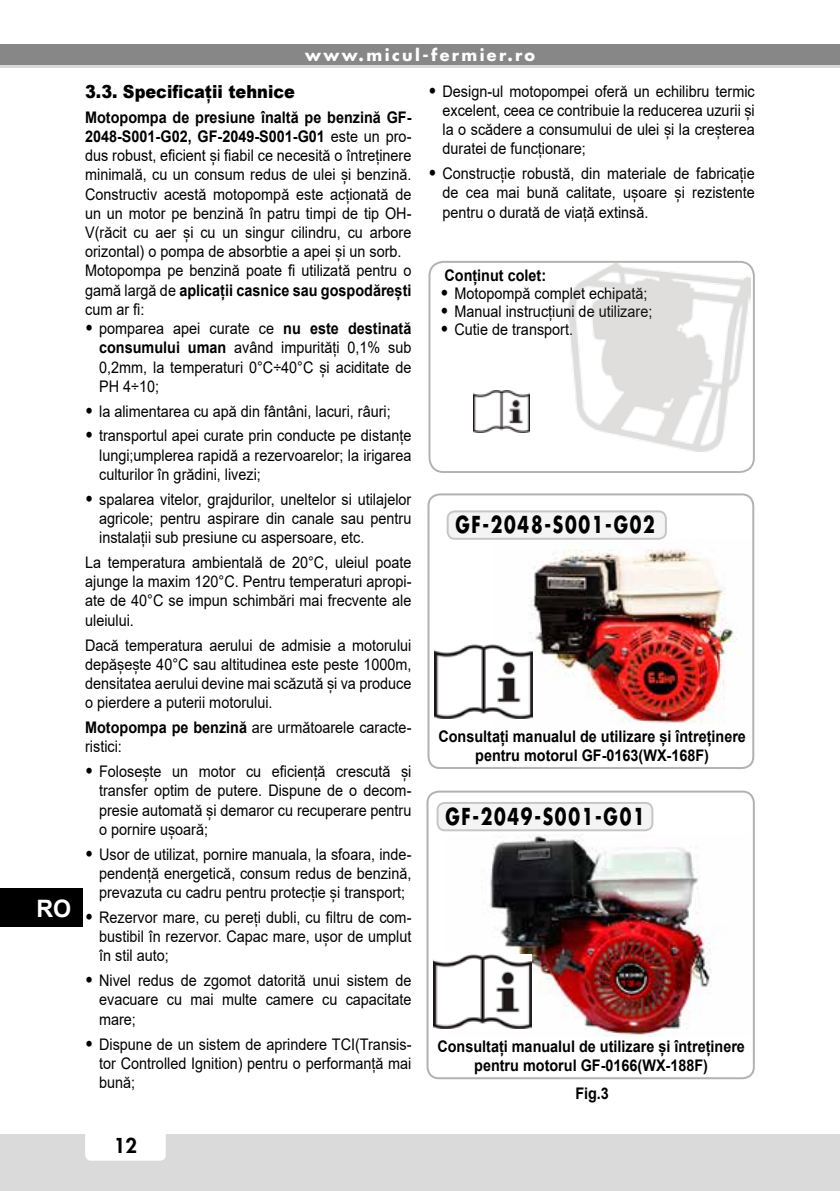
<style>
.page{position:relative;width:840px;height:1191px;background:#fff}
.page>*{position:absolute;margin:0;border:0;box-sizing:border-box;transform-origin:0 0}
.t1{font:700 24px "Arial";color:#fff}
.t2{font:700 22.8px "Futura";letter-spacing:.1em;color:#000;scale:.75 1}
.t3{font:800 20px "Futura";color:#000}
.t4{font:900 18px "Arial";color:#000;scale:.9 1}
.t5{font:16px/19.2px "Arial";color:#000;text-align:justify;scale:.9 1}
.t6{font:700 16px/19.2px "Arial";color:#000;text-align:center;scale:.9 1}
.t7{font:700 16px "Futura";letter-spacing:.15em;color:#fff}
.s1{font-weight:700}
.s2{font-weight:900;font-size:18px}
</style>
<div class="page">
<div style="left:0;top:1134px;width:839px;height:57px;background:#dadada"></div>
<div style="left:85px;top:1120px;width:81px;height:40px;background:#fff;border-radius:6px"></div>
<div style="left:0;top:44px;width:839px;height:24px;background:#878787"></div>
<hr style="left:0;top:65px;width:839px;height:3px;background:#dadada">
<div style="left:0;top:888px;width:82px;height:39px;background:#000"></div>
<img style="left:510px;top:538px;width:227px;height:186px">
<div style="left:427px;top:493px;width:326px;height:276px;border:2px solid #b3b2b2;border-radius:11px"></div>
<img style="left:434px;top:644px;width:98px;height:74px">
<div style="left:447px;top:511px;width:218px;height:28px;background:#f4f4f4;border-radius:7px"></div>
<div style="left:446px;top:510px;width:220px;height:30px;border:2px solid #c6c6c6;border-radius:7px"></div>
<img style="left:446px;top:834px;width:266px;height:202px">
<div style="left:426px;top:790px;width:328px;height:289px;border:2px solid #b3b2b2;border-radius:11px"></div>
<img style="left:433px;top:954px;width:98px;height:74px">
<div style="left:437px;top:803px;width:215px;height:27px;background:#f4f4f4;border-radius:7px"></div>
<div style="left:436px;top:802px;width:217px;height:29px;border:2px solid #c6c6c6;border-radius:7px"></div>
<div style="left:428px;top:261px;width:326px;height:212px;border:2px solid #b3b2b2;border-radius:14px"></div>
<img style="left:568px;top:264px;width:181px;height:188px">
<img style="left:473px;top:390px;width:56px;height:42px">
<h1 class="t1" style="left:36px;top:891px;width:36px">RO</h1>
<p class="t7" style="left:305px;top:44px;width:231px">www.micul-fermier.ro</p>
<p class="t4" style="left:85px;top:78px;width:235px">3.3. Specificații tehnice</p>
<p class="t5" style="left:85px;top:107px;width:364px;text-align:left"><span class="s1">Motopompa de presiune înaltă pe benzină GF-2048-S001-G02, GF-2049-S001-G01</span> este un pro&shy;dus robust, eficient și fiabil ce necesită o întreținere minimală, cu un consum redus de ulei și benzină.<br>Constructiv acestă motopompă este acționată de un un motor pe benzină în patru timpi de tip OH-V(răcit cu aer și cu un singur cilindru, cu arbore orizontal) o pompa de absorbtie a apei și un sorb.<br>Motopompa pe benzină poate fi utilizată pentru o gamă largă de <span class="s1">aplicații casnice sau gospodărești </span>cum ar fi:</p>
<p class="t5" style="left:99px;top:319px;width:348px;text-indent:-14px"><span class="s2">•</span> pomparea apei curate ce <span class="s1">nu este destinată consumului uman</span> având impurități 0,1% sub 0,2mm, la temperaturi 0°C÷40°C și aciditate de PH 4÷10;</p>
<p class="t5" style="left:85px;top:401px;width:341px"><span class="s2">•</span> la alimentarea cu apă din fântâni, lacuri, râuri;</p>
<p class="t5" style="left:99px;top:426px;width:348px;text-indent:-14px"><span class="s2">•</span> transportul apei curate prin conducte pe distanțe lungi;umplerea rapidă a rezervoarelor; la irigarea culturilor în grădini, livezi;</p>
<p class="t5" style="left:99px;top:489px;width:348px;text-indent:-14px"><span class="s2">•</span> spalarea vitelor, grajdurilor, uneltelor si utilajelor agricole; pentru aspirare din canale sau pentru instalații sub presiune cu aspersoare, etc.</p>
<p class="t5" style="left:85px;top:553px;width:364px">La temperatura ambientală de 20°C, uleiul poate ajunge la maxim 120°C. Pentru temperaturi apropi&shy;ate de 40°C se impun schimbări mai frecvente ale uleiului.</p>
<p class="t5" style="left:85px;top:635px;width:364px">Dacă temperatura aerului de admisie a motorului depășește 40°C sau altitudinea este peste 1000m, densitatea aerului devine mai scăzută și va produce o pierdere a puterii motorului.</p>
<p class="t5" style="left:85px;top:717px;width:364px"><span class="s1">Motopompa pe benzină</span> are următoarele caracte&shy;ristici:</p>
<p class="t5" style="left:99px;top:762px;width:348px;text-indent:-14px"><span class="s2">•</span> Folosește un motor cu eficiență crescută și transfer optim de putere. Dispune de o decom&shy;presie automată și demaror cu recuperare pentru o pornire ușoară;</p>
<p class="t5" style="left:99px;top:844px;width:348px;text-indent:-14px"><span class="s2">•</span> Usor de utilizat, pornire manuala, la sfoara, inde&shy;pendență energetică, consum redus de benzină, prevazuta cu cadru pentru protecție și transport;</p>
<p class="t5" style="left:99px;top:907px;width:348px;text-indent:-14px"><span class="s2">•</span> Rezervor mare, cu pereți dubli, cu filtru de com&shy;bustibil în rezervor. Capac mare, ușor de umplut în stil auto;</p>
<p class="t5" style="left:99px;top:971px;width:348px;text-indent:-14px"><span class="s2">•</span> Nivel redus de zgomot datorită unui sistem de evacuare cu mai multe camere cu capacitate mare;</p>
<p class="t5" style="left:99px;top:1034px;width:348px;text-indent:-14px"><span class="s2">•</span> Dispune de un sistem de aprindere TCI(Transis&shy;tor Controlled Ignition) pentru o performanță mai bună;</p>
<p class="t3" style="left:114px;top:1132px;width:25px">12</p>
<p class="t5" style="left:442px;top:81px;width:348px;text-indent:-14px"><span class="s2">•</span> Design-ul motopompei oferă un echilibru termic excelent, ceea ce contribuie la reducerea uzurii și la o scădere a consumului de ulei și la creșterea duratei de funcționare;</p>
<p class="t5" style="left:442px;top:164px;width:348px;text-indent:-14px"><span class="s2">•</span> Construcție robustă, din materiale de fabricație de cea mai bună calitate, ușoare și rezistente pentru o durată de viață extinsă.</p>
<p class="t6" style="left:444px;top:266px;width:114px">Conținut colet:</p>
<p class="t5" style="left:440px;top:284px;width:231px"><span class="s2">•</span> Motopompă complet echipată;</p>
<p class="t5" style="left:440px;top:302px;width:237px"><span class="s2">•</span> Manual instrucțiuni de utilizare;</p>
<p class="t5" style="left:440px;top:320px;width:149px"><span class="s2">•</span> Cutie de transport.</p>
<h2 class="t2" style="left:455px;top:509px;width:267px">GF-2048-S001-G02</h2>
<p class="t6" style="left:438px;top:726px;width:343px">Consultați manualul de utilizare și întreținere pentru motorul GF-0163(WX-168F)</p>
<h2 class="t2" style="left:445px;top:801px;width:267px">GF-2049-S001-G01</h2>
<p class="t6" style="left:437px;top:1036px;width:343px">Consultați manualul de utilizare și întreținere pentru motorul GF-0166(WX-188F)</p>
<p class="t6" style="left:575px;top:1084px;width:39px">Fig.3</p>
</div>
